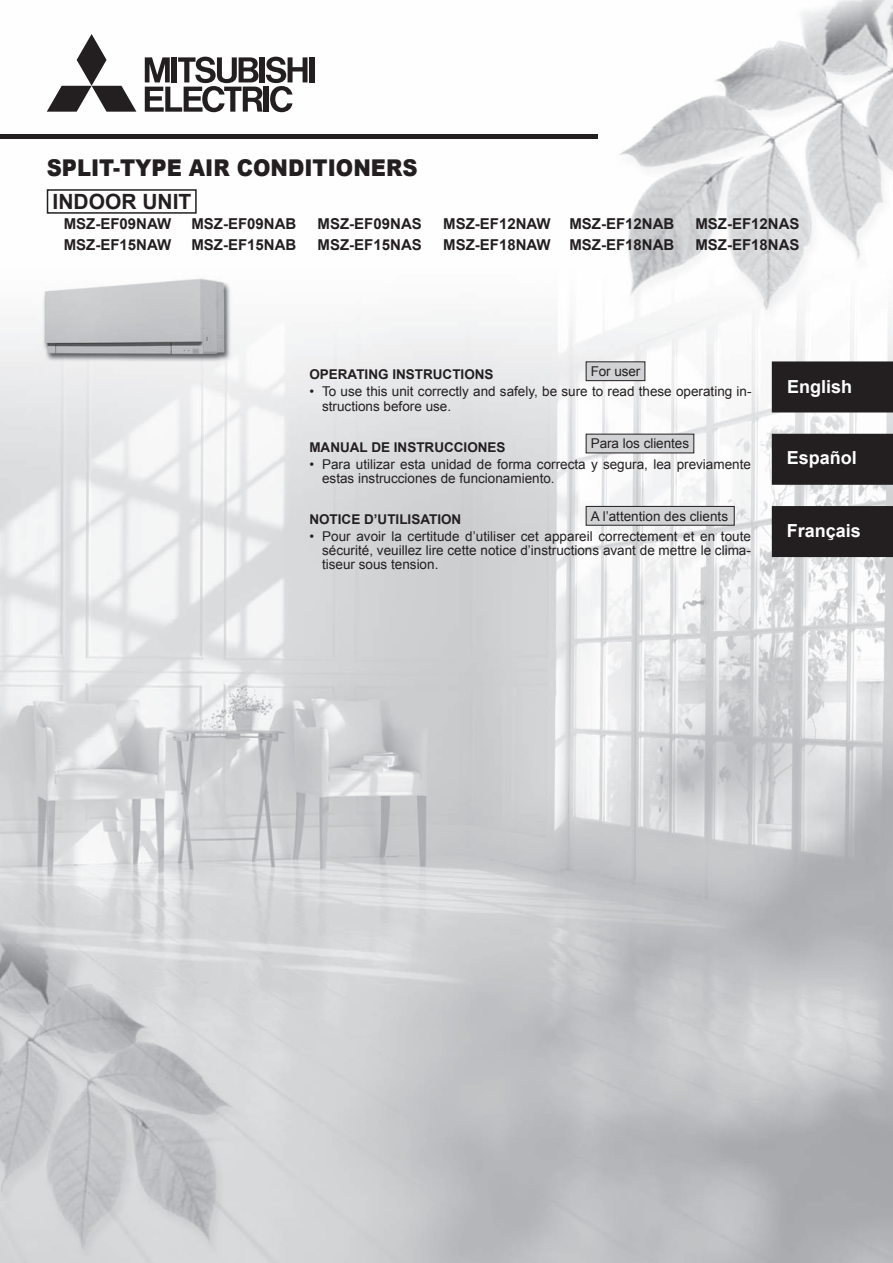
<style>
.page{position:relative;width:893px;height:1263px;background:#fff}
.page>*{position:absolute;margin:0;border:0;box-sizing:border-box;transform-origin:0 0}
.t1{font:900 23.1px "Arial";color:#231f20;scale:.91 1}
.t2{font:700 21px "Arial";color:#231f20}
.t3{font:700 18px "Arial";color:#fff}
.t4{font:700 15px "Arial";color:#231f20}
.t5{font:13.5px/14.2px "Arial";color:#231f20}
.t6{font:700 13.5px "Arial";color:#231f20}
</style>
<div class="page">
<img style="left:0;top:0;width:893px;height:1263px">
<svg style="left:47px;top:34px;width:89px;height:78px"></svg>
<div style="left:310px;top:57px;width:5px;height:25px;background:#231f20"></div>
<svg style="left:145px;top:57px;width:163px;height:55px"></svg>
<div style="left:772px;top:434px;width:121px;height:51px;background:#231f20"></div>
<div style="left:772px;top:506px;width:121px;height:51px;background:#231f20"></div>
<div style="left:772px;top:361px;width:121px;height:51px;background:#231f20"></div>
<div style="left:586px;top:362px;width:59px;height:19px;background:#d1d2d4"></div>
<div style="left:586px;top:361px;width:59px;height:20px;border:1px solid #231f20"></div>
<div style="left:586px;top:434px;width:108px;height:19px;background:#d1d2d4"></div>
<div style="left:586px;top:506px;width:148px;height:19px;background:#d1d2d4"></div>
<div style="left:586px;top:506px;width:149px;height:20px;border:1px solid #231f20"></div>
<hr style="left:0;top:134px;width:598px;height:4px;background:#231f20">
<div style="left:47px;top:189px;width:150px;height:25px;border:2px solid #231f20"></div>
<h1 class="t1" style="left:47px;top:151px;width:409px">SPLIT-TYPE AIR CONDITIONERS</h1>
<h2 class="t2" style="left:53px;top:188px;width:140px">INDOOR UNIT</h2>
<p class="t4" style="left:64px;top:214px;width:109px">MSZ-EF09NAW</p>
<p class="t4" style="left:191px;top:214px;width:106px">MSZ-EF09NAB</p>
<p class="t4" style="left:318px;top:214px;width:106px">MSZ-EF09NAS</p>
<p class="t4" style="left:443px;top:214px;width:233px">MSZ-EF12NAW MSZ-EF12NAB</p>
<p class="t4" style="left:695px;top:214px;width:106px">MSZ-EF12NAS</p>
<p class="t4" style="left:64px;top:235px;width:109px">MSZ-EF15NAW</p>
<p class="t4" style="left:191px;top:235px;width:106px">MSZ-EF15NAB</p>
<p class="t4" style="left:318px;top:235px;width:106px">MSZ-EF15NAS</p>
<p class="t4" style="left:443px;top:235px;width:233px">MSZ-EF18NAW MSZ-EF18NAB</p>
<p class="t4" style="left:695px;top:235px;width:106px">MSZ-EF18NAS</p>
<p class="t6" style="left:309px;top:366px;width:186px">OPERATING INSTRUCTIONS</p>
<p class="t5" style="left:591px;top:364px;width:51px">For user</p>
<p class="t5" style="left:322px;top:385px;width:431px;text-indent:-13px">• To use this unit correctly and safely, be sure to read these operating in&shy;structions before use.</p>
<p class="t6" style="left:309px;top:438px;width:198px">MANUAL DE INSTRUCCIONES</p>
<p class="t5" style="left:591px;top:437px;width:100px">Para los clientes</p>
<p class="t5" style="left:322px;top:457px;width:430px;text-indent:-13px">• Para utilizar esta unidad de forma correcta y segura, lea previamente estas instrucciones de funcionamiento.</p>
<p class="t6" style="left:309px;top:510px;width:153px">NOTICE D’UTILISATION</p>
<p class="t5" style="left:591px;top:509px;width:139px">A l’attention des clients</p>
<p class="t5" style="left:322px;top:529px;width:430px;text-align:justify;text-indent:-13px">• Pour avoir la certitude d’utiliser cet appareil correctement et en toute sécurité, veuillez lire cette notice d’instructions avant de mettre le clima&shy;tiseur sous tension.</p>
<h3 class="t3" style="left:787px;top:374px;width:67px">English</h3>
<h3 class="t3" style="left:787px;top:446px;width:72px">Español</h3>
<h3 class="t3" style="left:787px;top:518px;width:76px">Français</h3>
</div>
